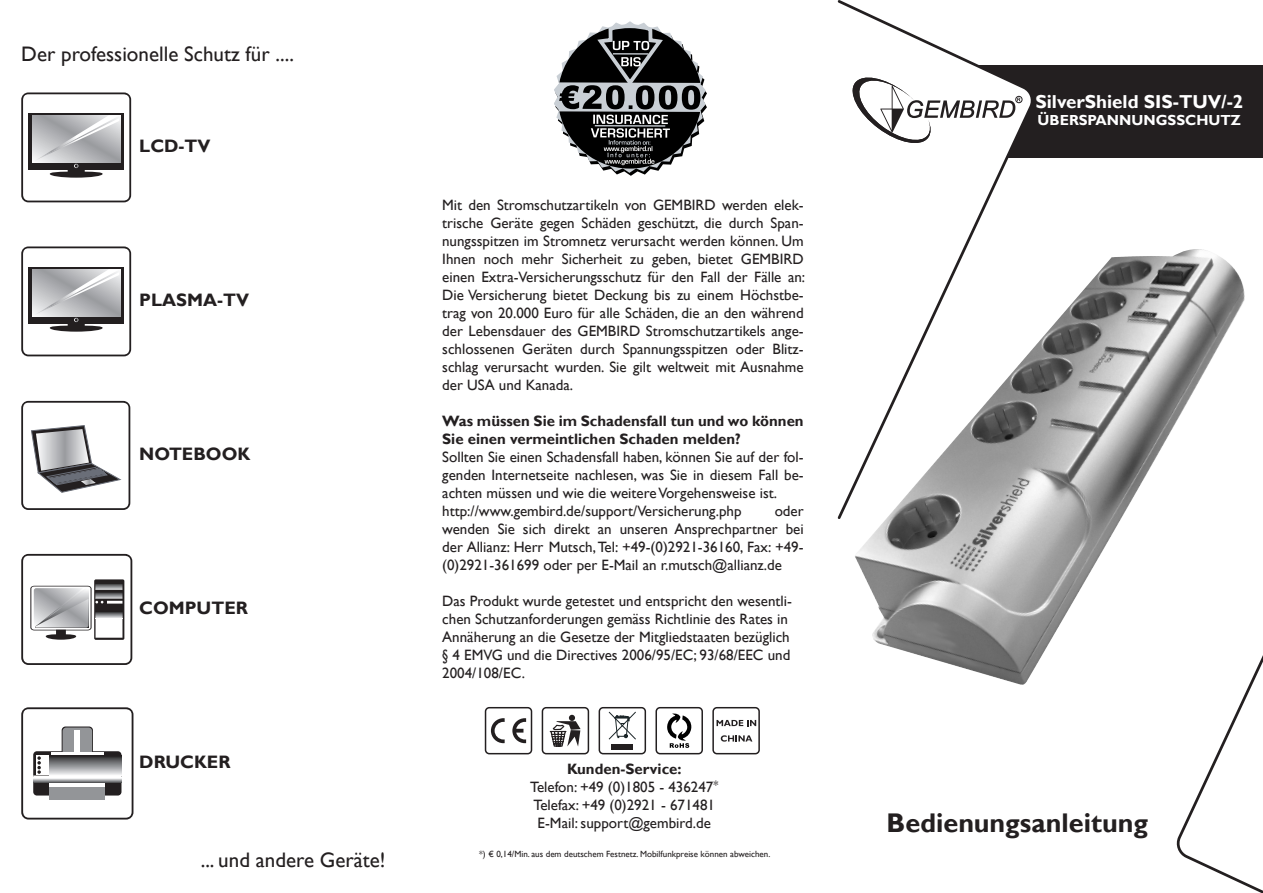
<style>
.page{position:relative;width:1263px;height:893px;background:#fff}
.page>*{position:absolute;margin:0;border:0;box-sizing:border-box;transform-origin:0 0}
.t1{font:700 27px "Gill Sans";color:#231f20}
.t2{font:21px "Gill Sans";color:#231f20}
.t3{font:700 18.75px "Gill Sans";color:#fff}
.t4{font:700 18px "Gill Sans";color:#231f20}
.t5{font:15px/18px "Gill Sans";color:#231f20;text-align:justify}
.t6{font:700 15px/18px "Gill Sans";color:#231f20}
.t7{font:700 14.55px "Gill Sans";color:#fff}
.t8{font:9px "Gill Sans";color:#231f20}
</style>
<div class="page">
<svg style="left:1176px;top:655px;width:87px;height:238px"></svg>
<svg style="left:491px;top:718px;width:14px;height:25px"></svg>
<svg style="left:512px;top:718px;width:14px;height:25px"></svg>
<div style="left:485px;top:707px;width:47px;height:47px;border:2px solid #231f20;border-radius:4px"></div>
<div style="left:655px;top:707px;width:48px;height:47px;border:2px solid #231f20;border-radius:4px"></div>
<svg style="left:667px;top:713px;width:25px;height:35px"></svg>
<svg style="left:549px;top:715px;width:32px;height:32px"></svg>
<div style="left:542px;top:707px;width:47px;height:47px;border:2px solid #231f20;border-radius:4px"></div>
<svg style="left:608px;top:711px;width:28px;height:39px"></svg>
<div style="left:599px;top:707px;width:47px;height:47px;border:2px solid #231f20;border-radius:4px"></div>
<div style="left:712px;top:707px;width:48px;height:47px;border:2px solid #231f20;border-radius:4px"></div>
<svg style="left:716px;top:720px;width:40px;height:6px"></svg>
<svg style="left:721px;top:735px;width:31px;height:7px"></svg>
<svg style="left:21px;top:92px;width:110px;height:110px"></svg>
<svg style="left:21px;top:246px;width:110px;height:110px"></svg>
<div style="left:848px;top:65px;width:415px;height:92px;background:#231f20"></div>
<svg style="left:837px;top:0;width:201px;height:519px"></svg>
<div style="left:1015px;top:96px;width:7px;height:7px;border:1px solid #231f20;border-radius:50%"></div>
<svg style="left:853px;top:78px;width:167px;height:65px;background:#d9d8d8"></svg>
<svg style="left:21px;top:554px;width:111px;height:111px"></svg>
<svg style="left:21px;top:707px;width:112px;height:112px"></svg>
<svg style="left:49px;top:756px;width:72px;height:19px"></svg>
<svg style="left:33px;top:778px;width:88px;height:5px"></svg>
<svg style="left:21px;top:401px;width:109px;height:109px"></svg>
<svg style="left:554px;top:21px;width:153px;height:155px"></svg>
<hr style="left:595px;top:125px;width:70px;height:2px;background:#c9cfd5">
<img style="left:854px;top:249px;width:393px;height:436px">
<p class="t2" style="left:21px;top:42px;width:274px">Der professionelle Schutz für ....</p>
<p class="t4" style="left:139px;top:135px;width:73px">LCD-TV</p>
<p class="t4" style="left:139px;top:289px;width:111px">PLASMA-TV</p>
<p class="t4" style="left:139px;top:443px;width:113px">NOTEBOOK</p>
<p class="t4" style="left:139px;top:597px;width:110px">COMPUTER</p>
<p class="t4" style="left:139px;top:751px;width:93px">DRUCKER</p>
<p class="t2" style="left:201px;top:848px;width:186px">... und andere Geräte!</p>
<p class="t5" style="left:442px;top:196px;width:364px">Mit den Stromschutzartikeln von GEMBIRD werden elek&shy;trische Geräte gegen Schäden geschützt, die durch Span&shy;nungsspitzen im Stromnetz verursacht werden können. Um Ihnen noch mehr Sicherheit zu geben, bietet GEMBIRD einen Extra-Versicherungsschutz für den Fall der Fälle an:<br>Die Versicherung bietet Deckung bis zu einem Höchstbe&shy;trag von 20.000 Euro für alle Schäden, die an den während der Lebensdauer des GEMBIRD Stromschutzartikels ange&shy;schlossenen Geräten durch Spannungsspitzen oder Blitz&shy;schlag verursacht wurden. Sie gilt weltweit mit Ausnahme der USA und Kanada.</p>
<p class="t6" style="left:442px;top:412px;width:363px">Was müssen Sie im Schadensfall tun und wo können<br>Sie einen vermeintlichen Schaden melden?</p>
<p class="t5" style="left:442px;top:448px;width:363px">Sollten Sie einen Schadensfall haben, können Sie auf der fol&shy;genden Internetseite nachlesen, was Sie in diesem Fall be&shy;achten müssen und wie die weitere Vorgehensweise ist.</p>
<p class="t5" style="left:442px;top:502px;width:301px">http://www.gembird.de/support/Versicherung.php</p>
<p class="t5" style="left:442px;top:502px;width:363px;text-indent:332px">oder wenden Sie sich direkt an unseren Ansprechpartner bei der Allianz: Herr Mutsch, Tel: +49-(0)2921-36160, Fax: +49- (0)2921-361699 oder per E-Mail an r.mutsch@allianz.de</p>
<p class="t5" style="left:442px;top:592px;width:351px;text-align:left">Das Produkt wurde getestet und entspricht den wesentli&shy;chen Schutzanforderungen gemäss Richtlinie des Rates in Annäherung an die Gesetze der Mitgliedstaaten bezüglich § 4 EMVG und die Directives 2006/95/EC; 93/68/EEC und 2004/108/EC.</p>
<p class="t6" style="left:567px;top:760px;width:116px">Kunden-Service:</p>
<p class="t5" style="left:530px;top:778px;width:190px">Telefon: +49 (0)1805 - 436247<sup>*</sup></p>
<p class="t5" style="left:534px;top:796px;width:183px">Telefax: +49 (0)2921 - 671481</p>
<p class="t5" style="left:538px;top:814px;width:175px">E-Mail: support@gembird.de</p>
<p class="t8" style="left:479px;top:848px;width:293px">*) € 0,14/Min. aus dem deutschem Festnetz. Mobilfunkpreise können abweichen.</p>
<p class="t3" style="left:1035px;top:90px;width:209px">SilverShield SIS-TUV/-2</p>
<p class="t7" style="left:1038px;top:111px;width:205px">ÜBERSPANNUNGSSCHUTZ</p>
<p class="t1" style="left:887px;top:806px;width:263px">Bedienungsanleitung</p>
</div>
